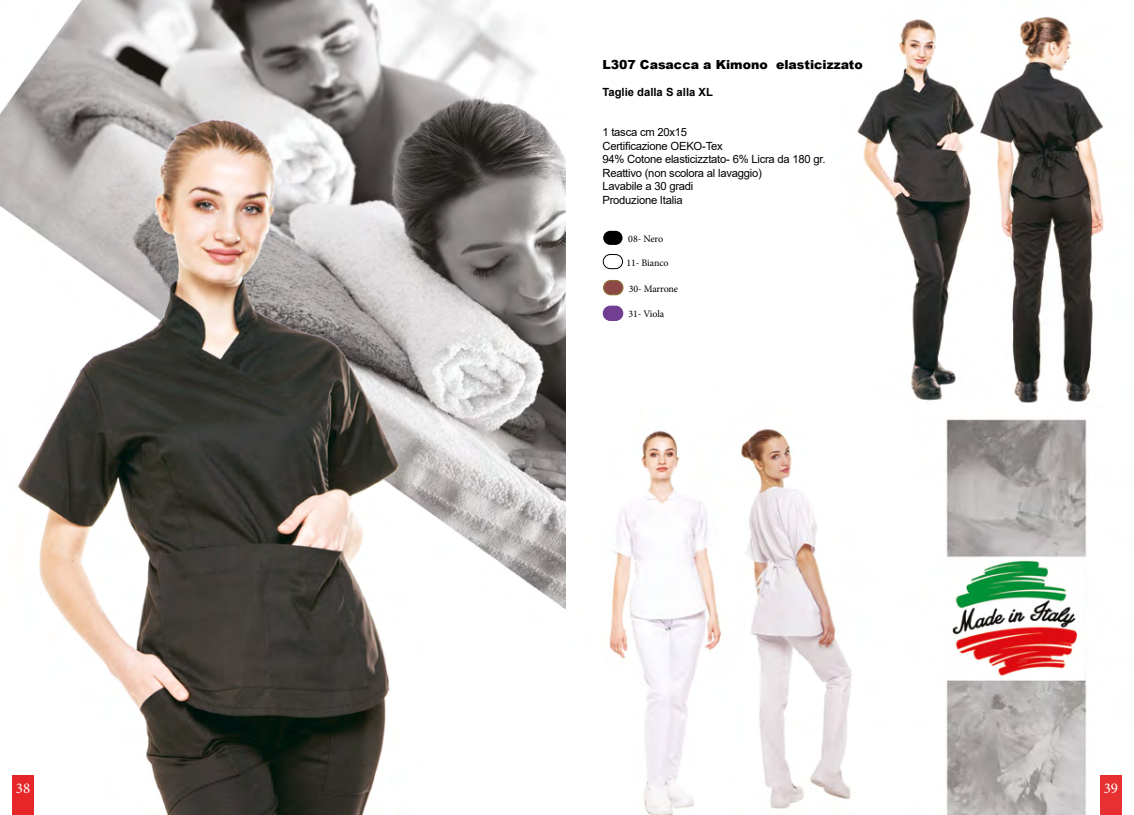
<style>
.page{position:relative;width:1134px;height:815px;background:#fff}
.page>*{position:absolute;margin:0;border:0;box-sizing:border-box;transform-origin:0 0}
.t1{font:15px "Minion Pro";color:#fff}
.t2{font:900 12.5px "Arial";color:#000}
.t3{font:11.25px/13.5px "Arial";letter-spacing:-.02em;color:#000}
.t4{font:700 11.25px "Arial";color:#000}
.t5{font:10px "Minion Pro";letter-spacing:-.015em;color:#000}
</style>
<div class="page">
<img style="left:0;top:0;width:566px;height:815px">
<img style="left:602px;top:16px;width:520px;height:799px">
<div style="left:613px;top:230px;width:94px;height:15px;background:#fff;border-radius:5px"></div>
<div style="left:611px;top:255px;width:95px;height:15px;background:#fff;border-radius:5px"></div>
<div style="left:603px;top:231px;width:19px;height:14px;background:#000;border-radius:7px"></div>
<div style="left:603px;top:255px;width:19px;height:14px;background:#fff;border-radius:7px"></div>
<div style="left:603px;top:254px;width:20px;height:15px;border:1px solid #000;border-radius:7px"></div>
<div style="left:613px;top:280px;width:95px;height:15px;background:#fff;border-radius:5px"></div>
<div style="left:604px;top:281px;width:19px;height:14px;background:#8c4847;border-radius:7px"></div>
<div style="left:603px;top:280px;width:20px;height:15px;border:1px solid #8e7139;border-radius:7px"></div>
<div style="left:613px;top:306px;width:95px;height:15px;background:#fff;border-radius:5px"></div>
<div style="left:603px;top:306px;width:20px;height:14px;background:#713e91;border-radius:7px"></div>
<div style="left:603px;top:306px;width:20px;height:15px;border:1px solid #713e91;border-radius:7px"></div>
<div style="left:1100px;top:775px;width:21px;height:40px;background:#e73032"></div>
<div style="left:12px;top:775px;width:22px;height:40px;background:#e62629"></div>
<p class="t2" style="left:602px;top:55px;width:262px">L307 Casacca a Kimono elasticizzato</p>
<p class="t4" style="left:602px;top:84px;width:112px">Taglie dalla S alla XL</p>
<p class="t3" style="left:602px;top:126px;width:225px">1 tasca cm 20x15<br>Certificazione OEKO-Tex<br>94% Cotone elasticizztato- 6% Licra da 180 gr.<br>Reattivo (non scolora al lavaggio)<br>Lavabile a 30 gradi<br>Produzione Italia</p>
<p class="t5" style="left:628px;top:232px;width:36px">08- Nero</p>
<p class="t5" style="left:626px;top:256px;width:44px">11- Bianco</p>
<p class="t5" style="left:629px;top:282px;width:51px">30- Marrone</p>
<p class="t5" style="left:628px;top:307px;width:37px">31- Viola</p>
<h1 class="t1" style="left:16px;top:778px;width:16px">38</h1>
<h1 class="t1" style="left:1104px;top:778px;width:16px">39</h1>
</div>
